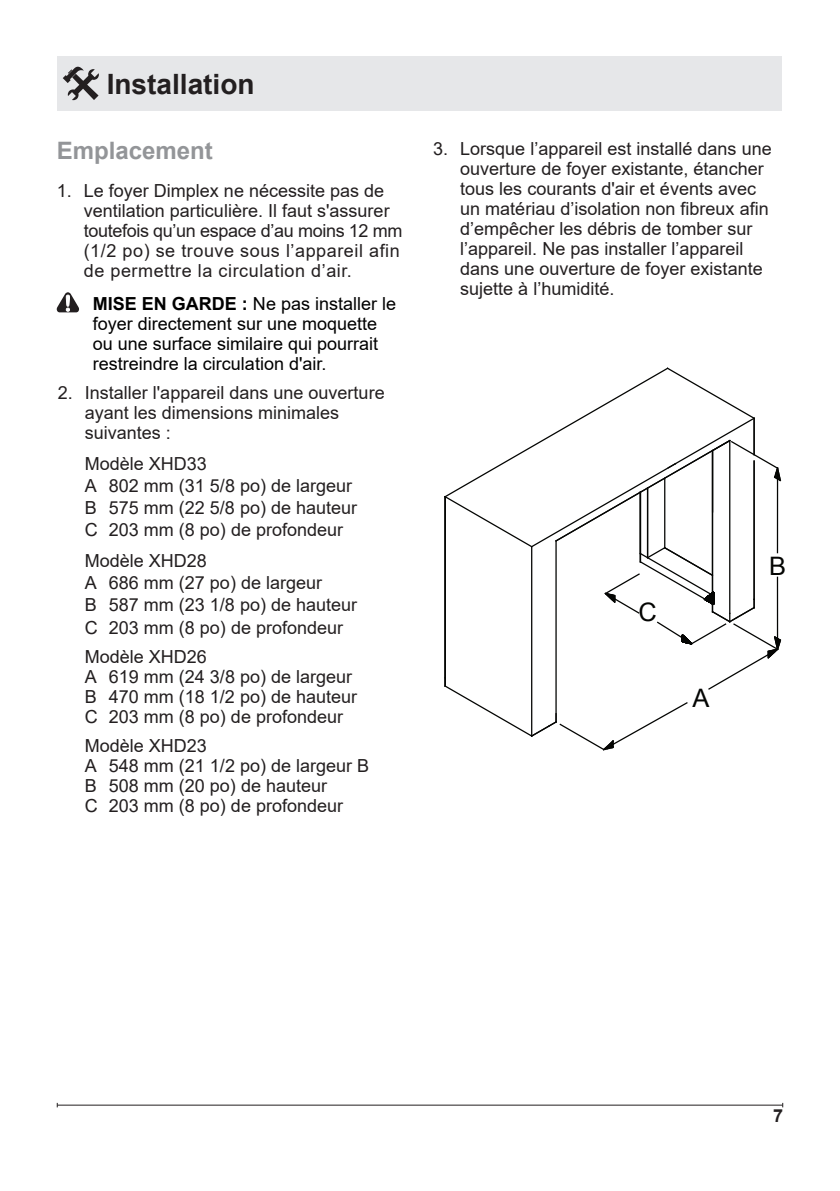
<style>
.page{position:relative;width:840px;height:1191px;background:#fff}
.page>*{position:absolute;margin:0;border:0;box-sizing:border-box;transform-origin:0 0}
.t1{font:700 28px "Arial";color:#231f20}
.t2{font:25.4px "Arial";color:#040503}
.Caution{font:700 24px "Arial";color:#939598}
.Step_1{font:18px/20px "Arial";color:#231f20}
.Body_Text_2{font:18px/20px "Arial";color:#000}
.t3{font:700 18px "Arial";color:#231f20}
.s1{font-weight:700}
</style>
<div class="page">
<hr style="left:57px;top:1104px;width:725px;height:1px;background:#231f20">
<div style="left:57px;top:57px;width:724px;height:54px;background:#e6e7e9"></div>
<svg style="left:63px;top:67px;width:36px;height:33px"></svg>
<svg style="left:57px;top:292px;width:22px;height:20px"></svg>
<svg style="left:444px;top:367px;width:337px;height:383px"></svg>
<p class="t1" style="left:107px;top:65px;width:149px">Installation</p>
<p class="Caution" style="left:57px;top:134px;width:158px">Emplacement</p>
<p class="Step_1" style="left:84px;top:181px;width:320px;text-indent:-27px">1. Le foyer Dimplex ne nécessite pas de ventilation particulière. Il faut s'assurer toutefois qu’un espace d’au moins 12 mm (1/2 po) se trouve sous l’appareil afin de permettre la circulation d’air.</p>
<p class="Body_Text_2" style="left:93px;top:294px;width:305px"><span class="s1">MISE EN GARDE :</span> Ne pas installer le foyer directement sur une moquette ou une surface similaire qui pourrait restreindre la circulation d'air.</p>
<p class="Step_1" style="left:85px;top:383px;width:301px;text-indent:-27px">2. Installer l'appareil dans une ouverture ayant les dimensions minimales suivantes :</p>
<p class="Step_1" style="left:85px;top:453px;width:274px;line-height:22px">Modèle XHD33<br>A 802 mm (31 5/8 po) de largeur<br>B 575 mm (22 5/8 po) de hauteur<br>C 203 mm (8 po) de profondeur</p>
<p class="Step_1" style="left:85px;top:550px;width:274px;line-height:22px">Modèle XHD28<br>A 686 mm (27 po) de largeur<br>B 587 mm (23 1/8 po) de hauteur<br>C 203 mm (8 po) de profondeur</p>
<p class="Step_1" style="left:85px;top:646px;width:274px">Modèle XHD26<br>A 619 mm (24 3/8 po) de largeur<br>B 470 mm (18 1/2 po) de hauteur<br>C 203 mm (8 po) de profondeur</p>
<p class="Step_1" style="left:85px;top:735px;width:286px">Modèle XHD23<br>A 548 mm (21 1/2 po) de largeur B<br>B 508 mm (20 po) de hauteur<br>C 203 mm (8 po) de profondeur</p>
<p class="Step_1" style="left:460px;top:138px;width:313px;text-indent:-27px">3. Lorsque l’appareil est installé dans une ouverture de foyer existante, étancher tous les courants d'air et évents avec un matériau d’isolation non fibreux afin d’empêcher les débris de tomber sur l’appareil. Ne pas installer l’appareil dans une ouverture de foyer existante sujette à l’humidité.</p>
<p class="t2" style="left:638px;top:596px;width:20px">C</p>
<p class="t2" style="left:692px;top:681px;width:18px">A</p>
<p class="t2" style="left:768px;top:549px;width:18px">B</p>
<p class="t3" style="left:772px;top:1103px;width:12px">7</p>
</div>
